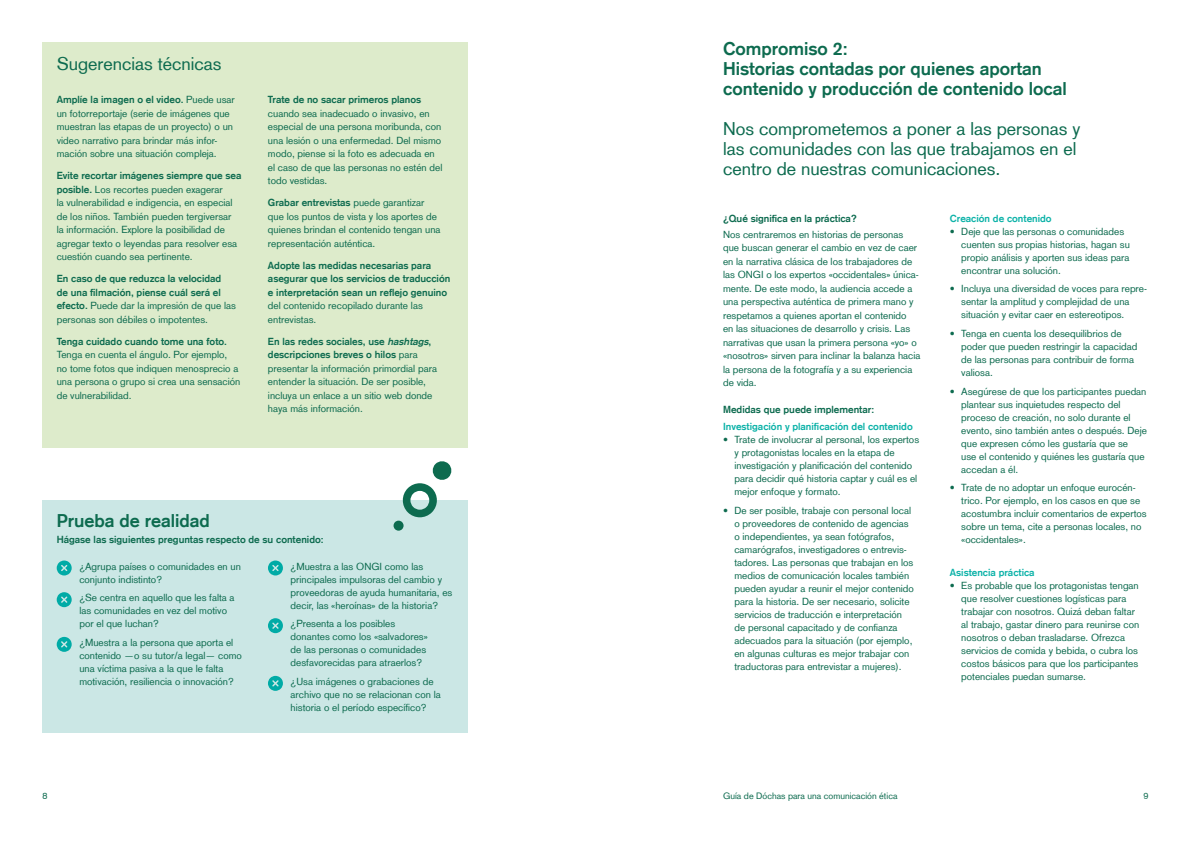
<style>
.page{position:relative;width:1191px;height:842px;background:#fff}
.page>*{position:absolute;margin:0;border:0;box-sizing:border-box;transform-origin:0 0}
.INTRO_LINE{font:18px/20px "Basic Commercial LT Com";color:#0d6b4f}
.INTRO_LINE-2{font:700 18px/20px "Basic Commercial LT";color:#0d6b4f}
.BODY{font:10px/13px "Basic Commercial LT Com";color:#0d6b4f}
.BODY_BOLD{font:10px/13.5px "Basic Commercial LT Com";color:#0d6b4f}
.List_-_Bullets{font:10px/13px "Basic Commercial LT Com";color:#0d6b4f}
.BODY_BOLD-2{font:700 10px/13.5px "Basic Commercial LT";color:#0d6b4f}
.HEADING{font:700 10px "Basic Commercial LT";color:#0cb2a8}
.HEADING-2{font:700 10px "Basic Commercial LT";color:#0d6b4f}
.INTRO_LINE-3{font:700 10px "Basic Commercial LT";color:#0d6b4f}
.t1{font:9px "Basic Commercial LT Com";color:#0d6b4f}
.s1{font-family:"Basic Commercial LT";font-weight:700}
.s2{font-family:"Basic Commercial LT Com";font-weight:400}
.s3{font-family:"Basic Commercial LT";font-weight:700;font-style:italic}
</style>
<div class="page">
<div style="left:43px;top:500px;width:425px;height:233px;background:#cbe7e5"></div>
<svg style="left:57px;top:560px;width:15px;height:15px"></svg>
<svg style="left:57px;top:592px;width:15px;height:15px"></svg>
<svg style="left:57px;top:637px;width:15px;height:15px"></svg>
<svg style="left:268px;top:560px;width:15px;height:15px"></svg>
<svg style="left:268px;top:618px;width:15px;height:15px"></svg>
<svg style="left:268px;top:676px;width:15px;height:15px"></svg>
<div style="left:43px;top:43px;width:425px;height:405px;background:#ddebcb"></div>
<div style="left:393px;top:521px;width:10px;height:10px;background:#0d6b4f;border-radius:50%"></div>
<svg style="left:402px;top:461px;width:50px;height:56px"></svg>
<p class="INTRO_LINE" style="left:57px;top:53px;width:166px">Sugerencias técnicas</p>
<p class="BODY_BOLD" style="left:57px;top:93px;width:180px"><span class="s1">Amplíe la imagen o el video.</span> Puede usar un fotorreportaje (serie de imágenes que muestran las etapas de un proyecto) o un video narrativo para brindar más infor&shy;mación sobre una situación compleja.</p>
<p class="BODY_BOLD" style="left:57px;top:169px;width:186px"><span class="s1">Evite recortar imágenes siempre que sea posible.</span> Los recortes pueden exagerar<br>la vulnerabilidad e indigencia, en especial de los niños. También pueden tergiversar<br>la información. Explore la posibilidad de agregar texto o leyendas para resolver esa cuestión cuando sea pertinente.</p>
<p class="BODY_BOLD-2" style="left:57px;top:272px;width:181px">En caso de que reduzca la velocidad<br>de una filmación, piense cuál será el efecto. <span class="s2">Puede dar la impresión de que las personas son débiles o impotentes.</span></p>
<p class="BODY_BOLD" style="left:57px;top:334px;width:185px"><span class="s1">Tenga cuidado cuando tome una foto.<br></span>Tenga en cuenta el ángulo. Por ejemplo, no tome fotos que indiquen menosprecio a una persona o grupo si crea una sensación de vulnerabilidad.</p>
<p class="BODY_BOLD" style="left:268px;top:93px;width:176px"><span class="s1">Trate de no sacar primeros planos </span>cuando sea inadecuado o invasivo, en especial de una persona moribunda, con una lesión o una enfermedad. Del mismo modo, piense si la foto es adecuada en el caso de que las personas no estén del todo vestidas.</p>
<p class="BODY_BOLD" style="left:268px;top:196px;width:174px"><span class="s1">Grabar entrevistas</span> puede garantizar que los puntos de vista y los aportes de quienes brindan el contenido tengan una representación auténtica.</p>
<p class="BODY_BOLD-2" style="left:268px;top:258px;width:184px">Adopte las medidas necesarias para asegurar que los servicios de traducción e interpretación sean un reflejo genuino <span class="s2">del contenido recopilado durante las entrevistas.</span></p>
<p class="BODY_BOLD" style="left:268px;top:334px;width:170px"><span class="s1">En las redes sociales, use</span> <span class="s3">hashtags</span><span class="s1">, descripciones breves o hilos</span> para presentar la información primordial para entender la situación. De ser posible, incluya un enlace a un sitio web donde haya más información.</p>
<p class="INTRO_LINE-2" style="left:57px;top:510px;width:155px">Prueba de realidad</p>
<p class="INTRO_LINE-3" style="left:57px;top:534px;width:268px">Hágase las siguientes preguntas respecto de su contenido:</p>
<p class="List_-_Bullets" style="left:79px;top:559px;width:163px">¿Agrupa países o comunidades en un conjunto indistinto?</p>
<p class="List_-_Bullets" style="left:79px;top:591px;width:157px">¿Se centra en aquello que les falta a las comunidades en vez del motivo por el que luchan?</p>
<p class="List_-_Bullets" style="left:79px;top:636px;width:164px">¿Muestra a la persona que aporta el contenido —o su tutor/a legal— como una víctima pasiva a la que le falta motivación, resiliencia o innovación?</p>
<p class="List_-_Bullets" style="left:291px;top:559px;width:163px">¿Muestra a las ONGI como las principales impulsoras del cambio y proveedoras de ayuda humanitaria, es decir, las «heroínas» de la historia?</p>
<p class="List_-_Bullets" style="left:291px;top:617px;width:139px">¿Presenta a los posibles donantes como los «salvadores» de las personas o comunidades desfavorecidas para atraerlos?</p>
<p class="List_-_Bullets" style="left:291px;top:675px;width:152px">¿Usa imágenes o grabaciones de archivo que no se relacionan con la historia o el período específico?</p>
<p class="INTRO_LINE-2" style="left:723px;top:39px;width:345px">Compromiso 2:<br>Historias contadas por quienes aportan contenido y producción de contenido local</p>
<p class="INTRO_LINE" style="left:723px;top:119px;width:359px">Nos comprometemos a poner a las personas y las comunidades con las que trabajamos en el centro de nuestras comunicaciones.</p>
<p class="HEADING-2" style="left:723px;top:212px;width:135px">¿Qué significa en la práctica?</p>
<p class="BODY" style="left:723px;top:228px;width:199px;line-height:13.5px">Nos centraremos en historias de personas que buscan generar el cambio en vez de caer en la narrativa clásica de los trabajadores de las ONGI o los expertos «occidentales» única&shy;mente. De este modo, la audiencia accede a una perspectiva auténtica de primera mano y respetamos a quienes aportan el contenido<br>en las situaciones de desarrollo y crisis. Las narrativas que usan la primera persona «yo» o «nosotros» sirven para inclinar la balanza hacia la persona de la fotografía y a su experiencia de vida.</p>
<p class="HEADING-2" style="left:723px;top:404px;width:152px">Medidas que puede implementar:</p>
<p class="HEADING" style="left:723px;top:420px;width:191px">Investigación y planificación del contenido</p>
<p class="BODY" style="left:734px;top:433px;width:186px;text-indent:-11px">• Trate de involucrar al personal, los expertos y protagonistas locales en la etapa de investigación y planificación del contenido para decidir qué historia captar y cuál es el mejor enfoque y formato.</p>
<p class="BODY" style="left:734px;top:503px;width:181px;text-indent:-11px">• De ser posible, trabaje con personal local o proveedores de contenido de agencias o independientes, ya sean fotógrafos, camarógrafos, investigadores o entrevis&shy;tadores. Las personas que trabajan en los medios de comunicación locales también pueden ayudar a reunir el mejor contenido para la historia. De ser necesario, solicite servicios de traducción e interpretación de personal capacitado y de confianza adecuados para la situación (por ejemplo, en algunas culturas es mejor trabajar con traductoras para entrevistar a mujeres).</p>
<p class="HEADING" style="left:950px;top:212px;width:103px">Creación de contenido</p>
<p class="BODY" style="left:961px;top:225px;width:170px;text-indent:-11px">• Deje que las personas o comunidades cuenten sus propias historias, hagan su propio análisis y aporten sus ideas para encontrar una solución.</p>
<p class="BODY" style="left:961px;top:282px;width:187px;text-indent:-11px">• Incluya una diversidad de voces para repre&shy;sentar la amplitud y complejidad de una situación y evitar caer en estereotipos.</p>
<p class="BODY" style="left:961px;top:327px;width:178px;text-indent:-11px">• Tenga en cuenta los desequilibrios de poder que pueden restringir la capacidad de las personas para contribuir de forma valiosa.</p>
<p class="BODY" style="left:961px;top:385px;width:187px;text-indent:-11px">• Asegúrese de que los participantes puedan plantear sus inquietudes respecto del proceso de creación, no solo durante el evento, sino también antes o después. Deje que expresen cómo les gustaría que se<br>use el contenido y quiénes les gustaría que accedan a él.</p>
<p class="BODY" style="left:961px;top:481px;width:187px;text-indent:-11px">• Trate de no adoptar un enfoque eurocén&shy;trico. Por ejemplo, en los casos en que se acostumbra incluir comentarios de expertos sobre un tema, cite a personas locales, no «occidentales».</p>
<p class="HEADING" style="left:950px;top:566px;width:86px">Asistencia práctica</p>
<p class="BODY" style="left:961px;top:578px;width:179px;text-indent:-11px">• Es probable que los protagonistas tengan que resolver cuestiones logísticas para trabajar con nosotros. Quizá deban faltar al trabajo, gastar dinero para reunirse con nosotros o deban trasladarse. Ofrezca servicios de comida y bebida, o cubra los costos básicos para que los participantes potenciales puedan sumarse.</p>
<p class="t1" style="left:43px;top:790px;width:7px">8</p>
<p class="t1" style="left:723px;top:790px;width:176px">Guía de Dóchas para una comunicación ética</p>
<p class="t1" style="left:1143px;top:790px;width:7px">9</p>
</div>
